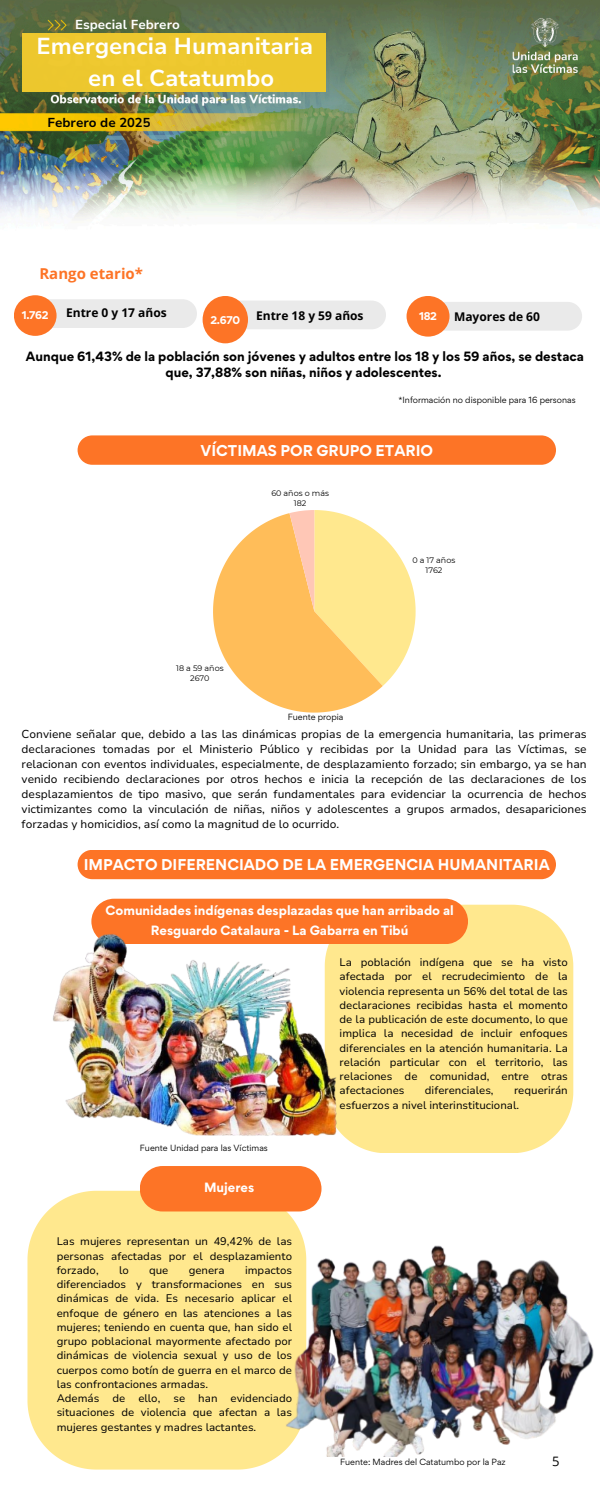
<style>
.page{position:relative;width:600px;height:1500px;background:#fff}
.page>*{position:absolute;margin:0;border:0;box-sizing:border-box;transform-origin:0 0}
.t1{font:700 23px/31.5px "Nunito Sans 10 pt";color:#fff;text-align:center}
.t2{font:700 15px "Open Sans";color:#fd7426}
.t3{font:700 14px "Gordita";color:#fff}
.t4{font:700 13px "Nunito Sans 10 pt";color:#fff}
.t5{font:700 13px "Nunito Sans 10 pt";color:#000}
.t6{font:13px "Open Sans";color:#000}
.t7{font:700 12px/16.5px "Gordita";color:#000;text-align:center}
.t8{font:700 12px/19.5px "Gordita";color:#fff;text-align:center}
.t9{font:700 12px "Open Sans";color:#000}
.t10{font:11.5px/15px "Nunito Sans 10 pt";color:#000;text-align:justify}
.t11{font:11px/14.2px "Nunito Sans 10 pt";color:#000;text-align:justify}
.t12{font:700 10px "Gordita";letter-spacing:-.03em;color:#fff}
.t13{font:8px "Gordita";color:#000}
.t14{font:8px/9.6px "Montserrat";color:#000;text-align:center}
</style>
<div class="page">
<img style="left:0;top:0;width:600px;height:220px">
<div style="left:49px;top:299px;width:148px;height:29px;background:#eaeaea"></div>
<div style="left:14px;top:295px;width:43px;height:41px;background:#fd7426;border-radius:50%"></div>
<div style="left:240px;top:301px;width:146px;height:28px;background:#eaeaea"></div>
<div style="left:203px;top:296px;width:45px;height:47px;background:#fd7426;border-radius:50%"></div>
<div style="left:411px;top:302px;width:171px;height:29px;background:#eaeaea"></div>
<div style="left:407px;top:296px;width:43px;height:41px;background:#fd7426;border-radius:50%"></div>
<svg style="left:213px;top:510px;width:203px;height:203px"></svg>
<svg style="left:78px;top:435px;width:478px;height:30px;background:#fd782d"></svg>
<div style="left:27px;top:1191px;width:250px;height:279px;background:#ffe88e"></div>
<div style="left:140px;top:1166px;width:181px;height:45px;background:#fd7426"></div>
<img style="left:231px;top:1183px;width:363px;height:274px">
<div style="left:343px;top:905px;width:230px;height:248px;background:#ffe88e"></div>
<div style="left:78px;top:850px;width:478px;height:29px;background:#fd7426"></div>
<div style="left:91px;top:899px;width:377px;height:45px;background:#fd7426"></div>
<img style="left:53px;top:929px;width:290px;height:207px">
<div style="left:22px;top:33px;width:304px;height:59px;background:#efc92e"></div>
<p class="t4" style="left:75px;top:16px;width:106px">Especial Febrero</p>
<p class="t1" style="left:37px;top:31px;width:278px">Emergencia Humanitaria en el Catatumbo</p>
<h6 class="t5" style="left:47px;top:113px;width:105px">Febrero de 2025</h6>
<p class="t2" style="left:39px;top:263px;width:105px">Rango etario*</p>
<h4 class="t12" style="left:22px;top:309px;width:28px">1.762</h4>
<p class="t9" style="left:66px;top:304px;width:102px">Entre 0 y 17 años</p>
<p class="t7" style="left:26px;top:348px;width:560px">Aunque 61,43% de la población son jóvenes y adultos entre los 18 y los 59 años, se destaca que, 37,88% son niñas, niños y adolescentes.</p>
<h4 class="t9" style="left:256px;top:307px;width:109px">Entre 18 y 59 años</h4>
<p class="t9" style="left:454px;top:308px;width:87px">Mayores de 60</p>
<h1 class="t12" style="left:210px;top:313px;width:31px">2.670</h1>
<h4 class="t12" style="left:419px;top:309px;width:19px">182</h4>
<h3 class="t13" style="left:399px;top:394px;width:179px">*Información no disponible para 16 personas</h3>
<h4 class="t3" style="left:201px;top:441px;width:234px">VÍCTIMAS POR GRUPO ETARIO</h4>
<p class="t14" style="left:271px;top:488px;width:59px">60 años o más<br>182</p>
<p class="t14" style="left:176px;top:664px;width:49px">18 a 59 años<br>2670</p>
<h2 class="t13" style="left:288px;top:711px;width:57px">Fuente propia</h2>
<p class="t14" style="left:412px;top:555px;width:44px">0 a 17 años<br>1762</p>
<p class="t10" style="left:22px;top:727px;width:567px">Conviene señalar que, debido a las las dinámicas propias de la emergencia humanitaria, las primeras declaraciones tomadas por el Ministerio Público y recibidas por la Unidad para las Víctimas, se relacionan con eventos individuales, especialmente, de desplazamiento forzado; sin embargo, ya se han venido recibiendo declaraciones por otros hechos e inicia la recepción de las declaraciones de los desplazamientos de tipo masivo, que serán fundamentales para evidenciar la ocurrencia de hechos victimizantes como la vinculación de niñas, niños y adolescentes a grupos armados, desapariciones forzadas y homicidios, así como la magnitud de lo ocurrido.</p>
<h4 class="t3" style="left:84px;top:855px;width:468px">IMPACTO DIFERENCIADO DE LA EMERGENCIA HUMANITARIA</h4>
<p class="t8" style="left:105px;top:901px;width:350px">Comunidades indígenas desplazadas que han arribado al<br>Resguardo Catalaura - La Gabarra en Tibú</p>
<h2 class="t11" style="left:340px;top:955px;width:230px">La población indígena que se ha visto afectada por el recrudecimiento de la violencia representa un 56% del total de las declaraciones recibidas hasta el momento de la publicación de este documento, lo que implica la necesidad de incluir enfoques diferenciales en la atención humanitaria. La relación particular con el territorio, las relaciones de comunidad, entre otras afectaciones</h2>
<h2 class="t11" style="left:340px;top:1084px;width:230px;text-indent:174px">requerirán esfuerzos a nivel interinstitucional.</h2>
<h2 class="t11" style="left:425px;top:1084px;width:70px">diferenciales,</h2>
<h4 class="t13" style="left:140px;top:1143px;width:129px">Fuente Unidad para las Víctimas</h4>
<p class="t8" style="left:204px;top:1178px;width:52px">Mujeres</p>
<p class="t11" style="left:57px;top:1235px;width:237px">Las mujeres representan un 49,42% de las personas afectadas por el desplazamiento forzado,</p>
<p class="t11" style="left:57px;top:1263px;width:237px;text-align:left;text-indent:188px">impactos diferenciados y transformaciones en sus dinámicas de vida. Es necesario aplicar el enfoque de género en las atenciones a las mujeres; teniendo en cuenta que, han sido el grupo poblacional mayormente afectado por dinámicas de violencia sexual y uso de los cuerpos como botín de guerra en el marco de las confrontaciones armadas.<br>Además de ello, se han evidenciado situaciones de violencia que afectan a las mujeres gestantes y madres lactantes.</p>
<p class="t11" style="left:119px;top:1263px;width:11px">lo</p>
<p class="t11" style="left:149px;top:1263px;width:21px">que</p>
<p class="t11" style="left:189px;top:1263px;width:38px">genera</p>
<h4 class="t13" style="left:340px;top:1456px;width:167px">Fuente: Madres del Catatumbo por la Paz</h4>
<p class="t6" style="left:552px;top:1453px;width:9px">5</p>
</div>
